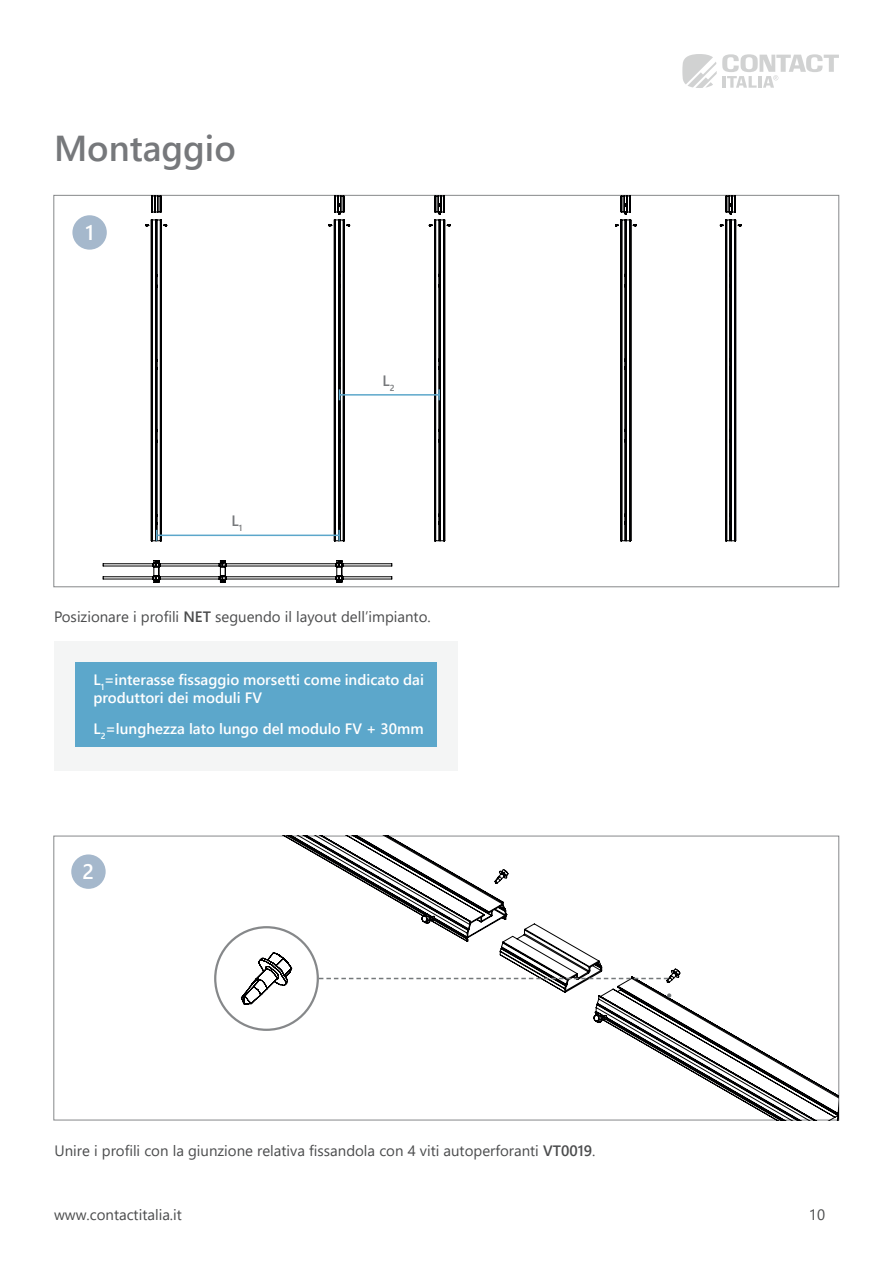
<style>
.page{position:relative;width:893px;height:1263px;background:#fff}
.page>*{position:absolute;margin:0;border:0;box-sizing:border-box;transform-origin:0 0}
.t1{font:600 36px "Segoe UI";color:#76787b}
.t2{font:600 21px "Segoe UI";color:#fff}
.t3{font:15px "Segoe UI";color:#4b4c4d}
.t4{font:600 15px/18px "Segoe UI";color:#fff}
.t5{font:600 15px "Segoe UI";color:#76787b}
.s1{font-weight:600}
</style>
<div class="page">
<svg style="left:682px;top:54px;width:157px;height:34px"></svg>
<svg style="left:103px;top:196px;width:639px;height:387px"></svg>
<hr style="left:157px;top:535px;width:182px;height:1px;background:#5ca7cb">
<svg style="left:338px;top:530px;width:2px;height:11px"></svg>
<hr style="left:339px;top:394px;width:101px;height:2px;background:#5ca7cb">
<svg style="left:438px;top:389px;width:2px;height:11px"></svg>
<svg style="left:54px;top:836px;width:785px;height:284px"></svg>
<div style="left:72px;top:215px;width:35px;height:35px;background:#a5b8cc;border-radius:50%"></div>
<div style="left:54px;top:640px;width:404px;height:130px;background:#f4f5f5"></div>
<div style="left:75px;top:662px;width:361px;height:85px;background:#5ca7cb"></div>
<div style="left:71px;top:854px;width:35px;height:35px;background:#a5b8cc;border-radius:50%"></div>
<div style="left:214px;top:926px;width:105px;height:105px;border:2px solid #86888a;border-radius:50%"></div>
<svg style="left:319px;top:978px;width:349px;height:1px"></svg>
<svg style="left:667px;top:993px;width:4px;height:5px"></svg>
<svg style="left:240px;top:951px;width:53px;height:56px"></svg>
<h1 class="t1" style="left:54px;top:114px;width:183px">Montaggio</h1>
<h2 class="t2" style="left:85px;top:213px;width:10px">1</h2>
<p class="t5" style="left:231px;top:507px;width:12px">L<sub>1</sub></p>
<p class="t5" style="left:383px;top:366px;width:14px">L<sub>2</sub></p>
<p class="t3" style="left:54px;top:603px;width:378px">Posizionare i profili <span class="s1">NET</span> seguendo il layout dell’impianto.</p>
<p class="t4" style="left:93px;top:670px;width:332px">L<sub>1</sub>=interasse fissaggio morsetti come indicato dai produttori dei moduli FV</p>
<p class="t4" style="left:93px;top:719px;width:332px">L<sub>2</sub>=lunghezza lato lungo del modulo FV + 30mm</p>
<h2 class="t2" style="left:82px;top:852px;width:13px">2</h2>
<p class="t3" style="left:55px;top:1136px;width:542px">Unire i profili con la giunzione relativa fissandola con 4 viti autoperforanti <span class="s1">VT0019</span>.</p>
<p class="t3" style="left:54px;top:1200px;width:129px">www.contactitalia.it</p>
<p class="t3" style="left:809px;top:1200px;width:18px">10</p>
</div>
